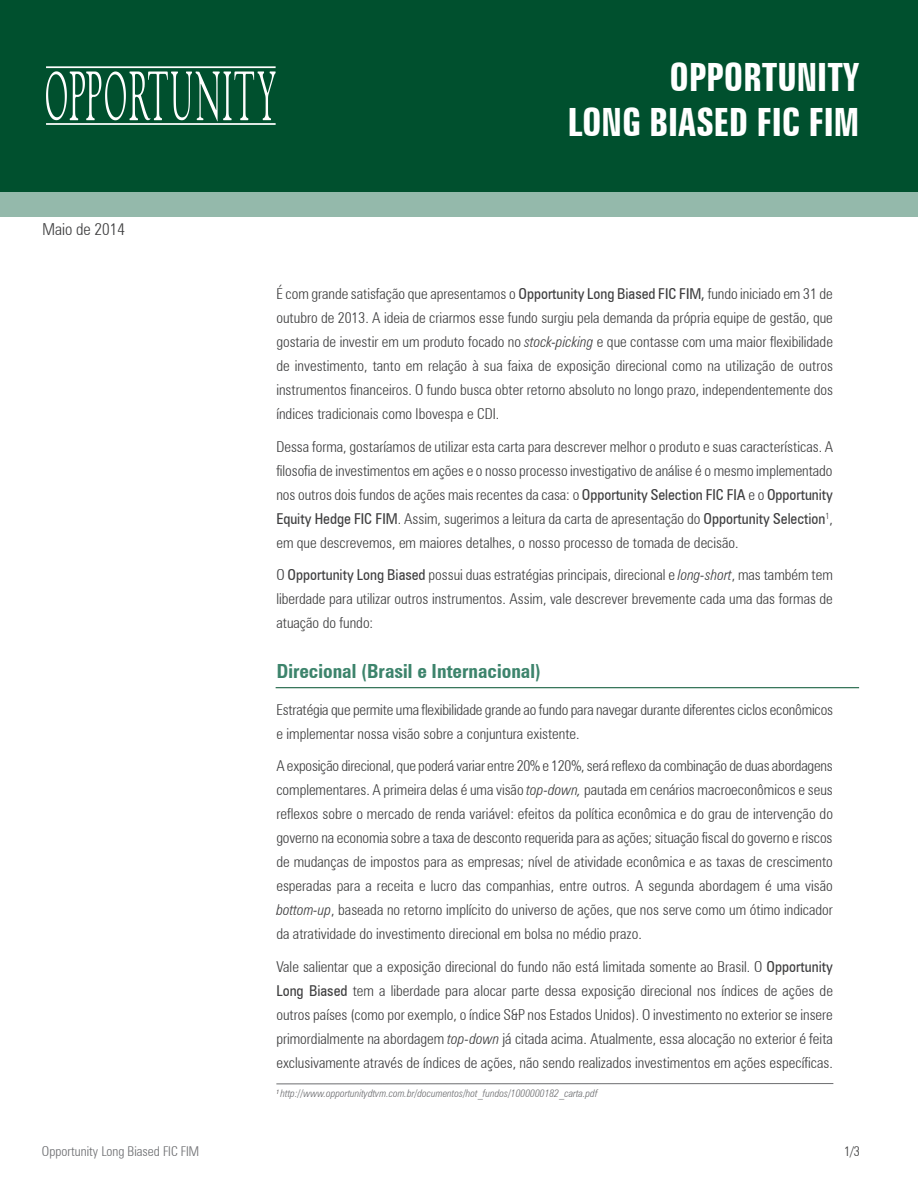
<style>
.page{position:relative;width:918px;height:1188px;background:#fff}
.page>*{position:absolute;margin:0;border:0;box-sizing:border-box;transform-origin:0 0}
.t1{font:700 extra-condensed 39px "Zurich BT";color:#fff}
.texto{font:700 condensed 19.5px "Zurich BT";color:#3d846c}
.texto_bold{font:300 condensed 16.5px "Zurich BT";color:#3e3e3f}
.texto-2{font:300 condensed 15px/24px "Zurich BT";color:#3e3e3f;text-align:justify}
.t2{font:300 condensed 13.5px "Zurich BT";color:#6c6d70}
.texto-3{font:300 condensed 13.5px "Zurich BT";color:#3e3e3f}
.texto_bold-2{font:italic 300 condensed 10.5px "Zurich BT";color:#6c6d70}
.s1{font-weight:400}
.s2{font-style:italic}
</style>
<div class="page">
<div style="left:0;top:192px;width:918px;height:25px;background:#94b9ab"></div>
<div style="left:0;top:0;width:918px;height:191px;background:#00502e"></div>
<svg style="left:46px;top:66px;width:230px;height:59px"></svg>
<hr style="left:276px;top:687px;width:583px;height:1px;background:#00502e">
<hr style="left:276px;top:1083px;width:557px;height:1px;background:#6c6d70">
<p class="texto_bold" style="left:43px;top:220px;width:84px">Maio de 2014</p>
<p class="t1" style="left:670px;top:55px;width:191px">OPPORTUNITY</p>
<p class="t1" style="left:568px;top:100px;width:293px">LONG BIASED FIC FIM</p>
<p class="texto-2" style="left:276px;top:282px;width:558px">É com grande satisfação que apresentamos o <span class="s1">Opportunity Long Biased FIC FIM,</span> fundo iniciado em 31 de outubro de 2013. A ideia de criarmos esse fundo surgiu pela demanda da própria equipe de gestão, que gostaria de investir em um produto focado no <span class="s2">stock-picking</span> e que contasse com uma maior flexibilidade de investimento, tanto em relação à sua faixa de exposição direcional como na utilização de outros instrumentos financeiros. O fundo busca obter retorno absoluto no longo prazo, independentemente dos índices tradicionais como Ibovespa e CDI.</p>
<p class="texto-2" style="left:276px;top:434px;width:558px">Dessa forma, gostaríamos de utilizar esta carta para descrever melhor o produto e suas características. A filosofia de investimentos em ações e o nosso processo investigativo de análise é o mesmo implementado nos outros dois fundos de ações mais recentes da casa: o <span class="s1">Opportunity Selection FIC FIA</span> e o <span class="s1">Opportunity Equity Hedge FIC FIM</span>. Assim, sugerimos a leitura da carta de apresentação do <span class="s1">Opportunity Selection</span><sup>1</sup>, em que descrevemos, em maiores detalhes, o nosso processo de tomada de decisão.</p>
<p class="texto-2" style="left:276px;top:563px;width:558px">O <span class="s1">Opportunity Long Biased</span> possui duas estratégias principais, direcional e <span class="s2">long-short</span>, mas também tem liberdade para utilizar outros instrumentos. Assim, vale descrever brevemente cada uma das formas de atuação do fundo:</p>
<p class="texto" style="left:276px;top:659px;width:266px">Direcional (Brasil e Internacional)</p>
<p class="texto-2" style="left:276px;top:697px;width:558px">Estratégia que permite uma flexibilidade grande ao fundo para navegar durante diferentes ciclos econômicos e implementar nossa visão sobre a conjuntura existente.</p>
<p class="texto-2" style="left:276px;top:754px;width:558px">A exposição direcional, que poderá variar entre 20% e 120%, será reflexo da combinação de duas abordagens complementares. A primeira delas é uma visão <span class="s2">top-down,</span> pautada em cenários macroeconômicos e seus reflexos sobre o mercado de renda variável: efeitos da política econômica e do grau de intervenção do governo na economia sobre a taxa de desconto requerida para as ações; situação fiscal do governo e riscos de mudanças de impostos para as empresas; nível de atividade econômica e as taxas de crescimento esperadas para a receita e lucro das companhias, entre outros. A segunda abordagem é uma visão <span class="s2">bottom-up</span>, baseada no retorno implícito do universo de ações, que nos serve como um ótimo indicador da atratividade do investimento direcional em bolsa no médio prazo.</p>
<p class="texto-2" style="left:276px;top:954px;width:558px">Vale salientar que a exposição direcional do fundo não está limitada somente ao Brasil. O <span class="s1">Opportunity Long Biased</span> tem a liberdade para alocar parte dessa exposição direcional nos índices de ações de outros países (como por exemplo, o índice S&amp;P nos Estados Unidos). O investimento no exterior se insere primordialmente na abordagem <span class="s2">top-down</span> já citada acima. Atualmente, essa alocação no exterior é feita exclusivamente através de índices de ações, não sendo realizados investimentos em ações específicas.</p>
<p class="texto_bold-2" style="left:276px;top:1087px;width:323px"><sup>1</sup> http://www.opportunitydtvm.com.br/documentos/hot_fundos/1000000182_carta.pdf</p>
<p class="t2" style="left:42px;top:1143px;width:159px">Opportunity Long Biased FIC FIM</p>
<p class="texto-3" style="left:844px;top:1143px;width:18px">1/3</p>
</div>
